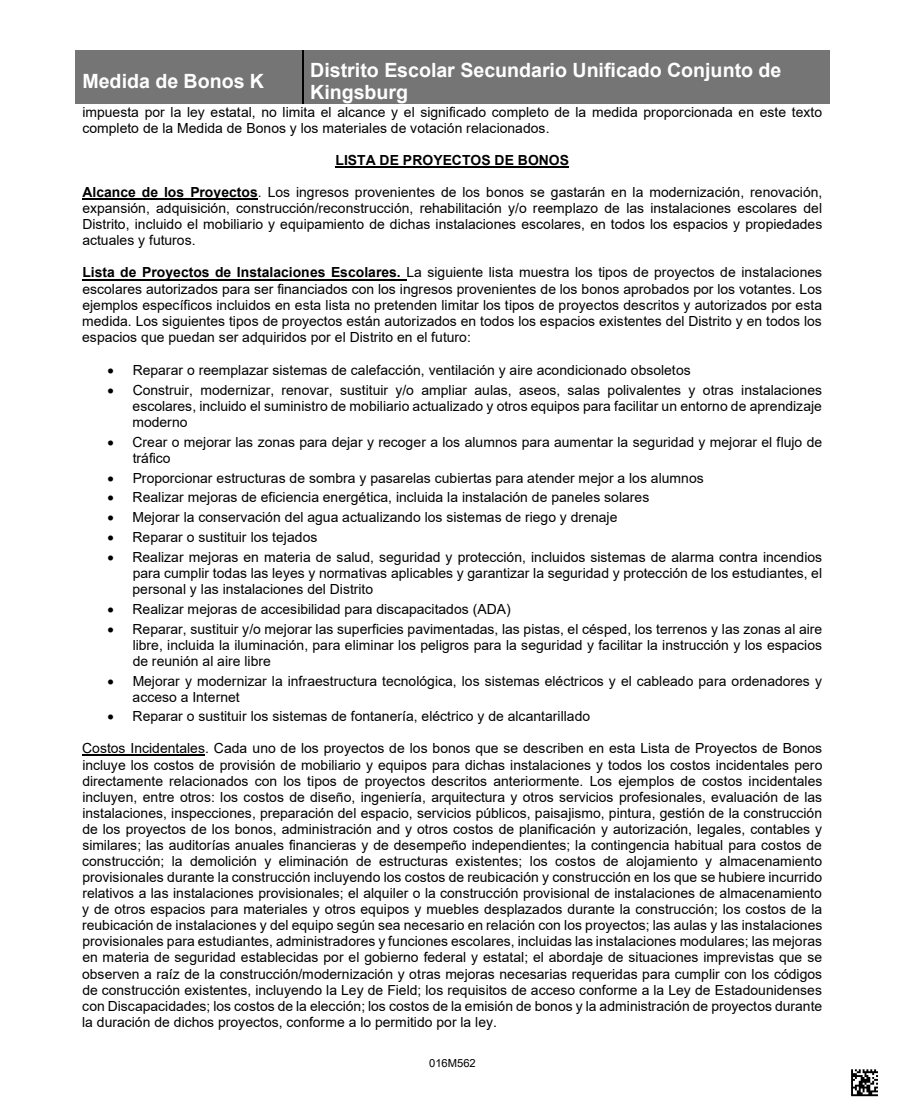
<style>
.page{position:relative;width:905px;height:1107px;background:#fff}
.page>*{position:absolute;margin:0;border:0;box-sizing:border-box;transform-origin:0 0}
.t1{font:700 19.65px/22.5px "Arial";color:#fff}
.t2{font:13.95px/16px "Arial";color:#000;text-align:justify}
.t3{font:700 13.95px "Arial";letter-spacing:.005em;color:#000}
.t4{font:11.25px "Arial";color:#000}
.s1{font-weight:700}
</style>
<div class="page">
<div style="left:75px;top:50px;width:226px;height:54px;background:#757575"></div>
<div style="left:304px;top:50px;width:526px;height:54px;background:#757575"></div>
<hr style="left:303px;top:50px;width:1px;height:54px;background:#000">
<hr style="left:302px;top:50px;width:1px;height:54px;background:#000">
<hr style="left:335px;top:167px;width:234px;height:1px;background:#000">
<hr style="left:82px;top:199px;width:176px;height:1px;background:#000">
<hr style="left:82px;top:279px;width:324px;height:1px;background:#000">
<hr style="left:82px;top:755px;width:123px;height:1px;background:#000">
<svg style="left:851px;top:1069px;width:27px;height:25px"></svg>
<hr style="left:851px;top:1094px;width:27px;height:2px;background:#000">
<h1 class="t1" style="left:82px;top:70px;width:183px">Medida de Bonos K</h1>
<h1 class="t1" style="left:310px;top:59px;width:472px">Distrito Escolar Secundario Unificado Conjunto de<br>Kingsburg</h1>
<p class="t2" style="left:82px;top:104px;width:741px">impuesta por la ley estatal, no limita el alcance y el significado completo de la medida proporcionada en este texto completo de la Medida de Bonos y los materiales de votación relacionados.</p>
<p class="t3" style="left:335px;top:150px;width:235px">LISTA DE PROYECTOS DE BONOS</p>
<p class="t2" style="left:82px;top:184px;width:741px"><span class="s1">Alcance de los Proyectos</span>. Los ingresos provenientes de los bonos se gastarán en la modernización, renovación, expansión, adquisición, construcción/reconstrucción, rehabilitación y/o reemplazo de las instalaciones escolares del Distrito, incluido el mobiliario y equipamiento de dichas instalaciones escolares, en todos los espacios y propiedades actuales y futuros.</p>
<p class="t2" style="left:82px;top:264px;width:741px"><span class="s1">Lista de Proyectos de Instalaciones Escolares.</span> La siguiente lista muestra los tipos de proyectos de instalaciones escolares autorizados para ser financiados con los ingresos provenientes de los bonos aprobados por los votantes. Los ejemplos específicos incluidos en esta lista no pretenden limitar los tipos de proyectos descritos y autorizados por esta medida. Los siguientes tipos de proyectos están autorizados en todos los espacios existentes del Distrito y en todos los espacios que puedan ser adquiridos por el Distrito en el futuro:</p>
<p class="t2" style="left:108px;top:362px;width:584px">• Reparar o reemplazar sistemas de calefacción, ventilación y aire acondicionado obsoletos</p>
<p class="t2" style="left:132px;top:382px;width:691px;text-indent:-25px">• Construir, modernizar, renovar, sustituir y/o ampliar aulas, aseos, salas polivalentes y otras instalaciones escolares, incluido el suministro de mobiliario actualizado y otros equipos para facilitar un entorno de aprendizaje moderno</p>
<p class="t2" style="left:133px;top:434px;width:691px;text-indent:-25px">• Crear o mejorar las zonas para dejar y recoger a los alumnos para aumentar la seguridad y mejorar el flujo de tráfico</p>
<p class="t2" style="left:108px;top:470px;width:597px">• Proporcionar estructuras de sombra y pasarelas cubiertas para atender mejor a los alumnos</p>
<p class="t2" style="left:107px;top:489px;width:543px">• Realizar mejoras de eficiencia energética, incluida la instalación de paneles solares</p>
<p class="t2" style="left:107px;top:509px;width:511px">• Mejorar la conservación del agua actualizando los sistemas de riego y drenaje</p>
<p class="t2" style="left:107px;top:529px;width:211px">• Reparar o sustituir los tejados</p>
<p class="t2" style="left:133px;top:549px;width:691px;text-indent:-25px">• Realizar mejoras en materia de salud, seguridad y protección, incluidos sistemas de alarma contra incendios para cumplir todas las leyes y normativas aplicables y garantizar la seguridad y protección de los estudiantes, el personal y las instalaciones del Distrito</p>
<p class="t2" style="left:107px;top:601px;width:405px">• Realizar mejoras de accesibilidad para discapacitados (ADA)</p>
<p class="t2" style="left:133px;top:621px;width:691px;text-indent:-25px">• Reparar, sustituir y/o mejorar las superficies pavimentadas, las pistas, el césped, los terrenos y las zonas al aire libre, incluida la iluminación, para eliminar los peligros para la seguridad y facilitar la instrucción y los espacios de reunión al aire libre</p>
<p class="t2" style="left:133px;top:673px;width:691px;text-indent:-25px">• Mejorar y modernizar la infraestructura tecnológica, los sistemas eléctricos y el cableado para ordenadores y acceso a Internet</p>
<p class="t2" style="left:107px;top:708px;width:484px">• Reparar o sustituir los sistemas de fontanería, eléctrico y de alcantarillado</p>
<p class="t2" style="left:82px;top:740px;width:741px">Costos Incidentales. Cada uno de los proyectos de los bonos que se describen en esta Lista de Proyectos de Bonos incluye los costos de provisión de mobiliario y equipos para dichas instalaciones y todos los costos incidentales pero directamente relacionados con los tipos de proyectos descritos anteriormente. Los ejemplos de costos incidentales incluyen, entre otros: los costos de diseño, ingeniería, arquitectura y otros servicios profesionales, evaluación de las instalaciones, inspecciones, preparación del espacio, servicios públicos, paisajismo, pintura, gestión de la construcción de los proyectos de los bonos, administración and y otros costos de planificación y autorización, legales, contables y similares; las auditorías anuales financieras y de desempeño independientes; la contingencia habitual para costos de construcción; la demolición y eliminación de estructuras existentes; los costos de alojamiento y almacenamiento provisionales durante la construcción incluyendo los costos de reubicación y construcción en los que se hubiere incurrido relativos a las instalaciones provisionales; el alquiler o la construcción provisional de instalaciones de almacenamiento y de otros espacios para materiales y otros equipos y muebles desplazados durante la construcción; los costos de la reubicación de instalaciones y del equipo según sea necesario en relación con los proyectos; las aulas y las instalaciones provisionales para estudiantes, administradores y funciones escolares, incluidas las instalaciones modulares; las mejoras en materia de seguridad establecidas por el gobierno federal y estatal; el abordaje de situaciones imprevistas que se observen a raíz de la construcción/modernización y otras mejoras necesarias requeridas para cumplir con los códigos de construcción existentes, incluyendo la Ley de Field; los requisitos de acceso conforme a la Ley de Estadounidenses con Discapacidades; los costos de la elección; los costos de la emisión de bonos y la administración de proyectos durante la duración de dichos proyectos, conforme a lo permitido por la ley.</p>
<p class="t4" style="left:429px;top:1055px;width:48px">016M562</p>
</div>
